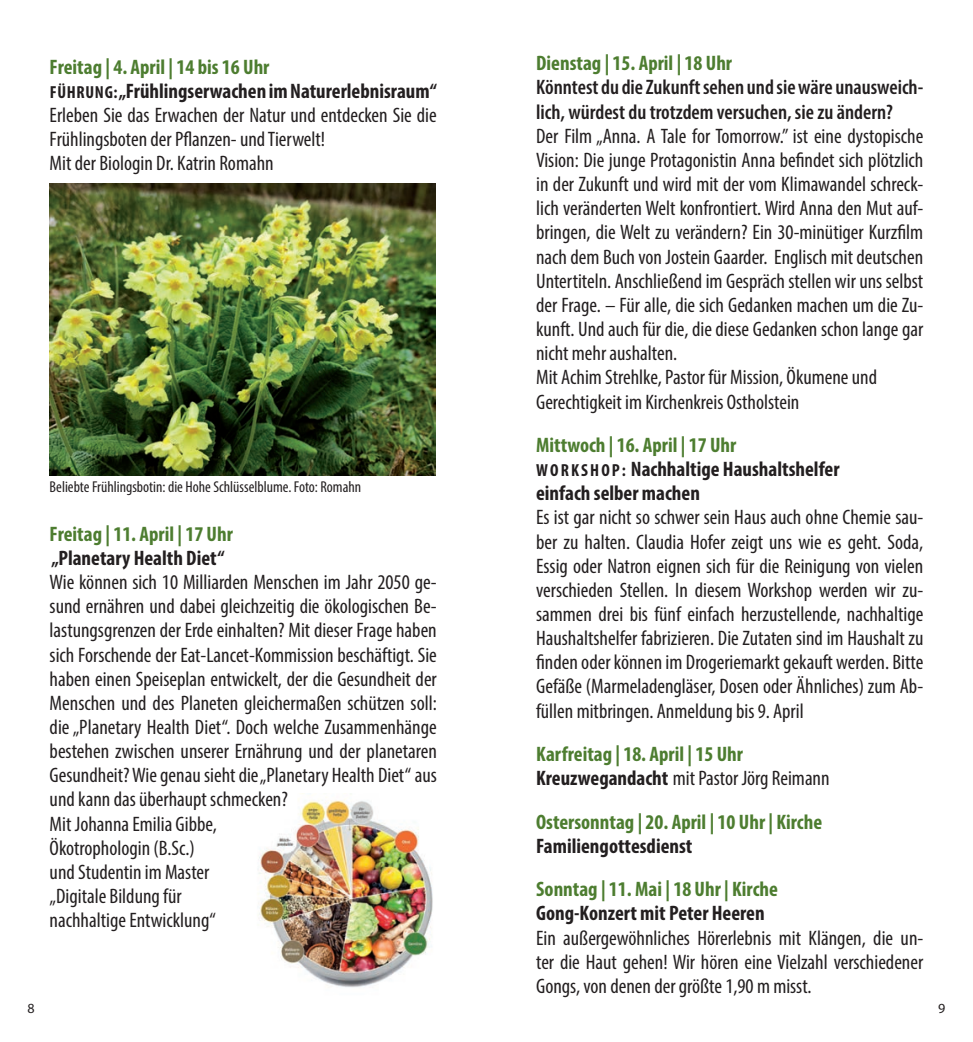
<style>
.page{position:relative;width:973px;height:1042px;background:#fff}
.page>*{position:absolute;margin:0;border:0;box-sizing:border-box;transform-origin:0 0}
.t1{font:condensed 21px/24.2px "Myriad Pro";color:#231f20}
.t2{font:700 condensed 21px/24.2px "Myriad Pro";color:#4d7d30}
.t3{font:700 condensed 21px/24.2px "Myriad Pro";color:#231f20}
.t4{font:600 condensed 21px/24.2px "Myriad Pro";color:#231f20}
.t5{font:condensed 15.75px "Myriad Pro";color:#231f20}
.t6{font:14px "Myriad Pro";color:#231f20}
.s1{font-weight:700;color:#4d7d30}
.s2{font-weight:700;font-size:17.5px}
.s3{font-weight:700}
.s4{color:#4d7d30}
.s5{font-size:17.5px}
.s6{color:#231f20}
.s7{font-weight:400;color:#231f20}
</style>
<div class="page">
<img style="left:50px;top:184px;width:385px;height:291px">
<img style="left:258px;top:793px;width:175px;height:195px">
<p class="t1" style="left:50px;top:54px;width:388px"><span class="s1">Freitag | 4. April | 14 bis 16 Uhr<br></span><span class="s2">FÜHRUNG:</span> <span class="s3">„Frühlingserwachen im Naturerlebnisraum“ </span>Erleben Sie das Erwachen der Natur und entdecken Sie die Frühlingsboten der Pflanzen- und Tierwelt!<br>Mit der Biologin Dr. Katrin Romahn</p>
<p class="t5" style="left:50px;top:478px;width:313px">Beliebte Frühlingsbotin: die Hohe Schlüsselblume. Foto: Romahn</p>
<p class="t2" style="left:50px;top:521px;width:185px">Freitag | 11. April | 17 Uhr</p>
<p class="t3" style="left:51px;top:545px;width:175px">„Planetary Health Diet“</p>
<p class="t1" style="left:50px;top:570px;width:388px">Wie können sich 10 Milliarden Menschen im Jahr 2050 ge&shy;sund ernähren und dabei gleichzeitig die ökologischen Be&shy;lastungsgrenzen der Erde einhalten? Mit dieser Frage haben sich Forschende der Eat-Lancet-Kommission beschäftigt. Sie haben einen Speiseplan entwickelt, der die Gesundheit der Menschen und des Planeten gleichermaßen schützen soll: die „Planetary Health Diet“. Doch welche Zusammenhänge bestehen zwischen unserer Ernährung und der planetaren Gesundheit? Wie genau sieht die „Planetary Health Diet“ aus und kann das überhaupt schmecken?<br>Mit Johanna Emilia Gibbe,<br>Ökotrophologin (B.Sc.)<br>und Studentin im Master<br>„Digitale Bildung für<br>nachhaltige Entwicklung“</p>
<p class="t2" style="left:536px;top:51px;width:197px">Dienstag | 15. April | 18 Uhr</p>
<p class="t4" style="left:536px;top:75px;width:388px">Könntest du die Zukunft sehen und sie wäre unausweich&shy;lich, würdest du trotzdem versuchen, sie zu ändern?</p>
<p class="t1" style="left:536px;top:124px;width:388px">Der Film „Anna. A Tale for Tomorrow.” ist eine dystopische Vision: Die junge Protagonistin Anna befindet sich plötzlich in der Zukunft und wird mit der vom Klimawandel schreck&shy;lich veränderten Welt konfrontiert. Wird Anna den Mut auf&shy;bringen, die Welt zu verändern? Ein 30-minütiger Kurzfilm nach dem Buch von Jostein Gaarder. Englisch mit deutschen Untertiteln. Anschließend im Gespräch stellen wir uns selbst der Frage. – Für alle, die sich Gedanken machen um die Zu&shy;kunft. Und auch für die, die diese Gedanken schon lange gar nicht mehr aushalten.<br>Mit Achim Strehlke, Pastor für Mission, Ökumene und Gerechtigkeit im Kirchenkreis Ostholstein</p>
<p class="t3" style="left:536px;top:432px;width:305px"><span class="s4">Mittwoch | 16. April | 17 Uhr<br></span><span class="s5">WORKSHOP:</span> Nachhaltige Haushaltshelfer einfach selber machen</p>
<p class="t1" style="left:536px;top:505px;width:388px;text-align:justify">Es ist gar nicht so schwer sein Haus auch ohne Chemie sau&shy;ber zu halten. Claudia Hofer zeigt uns wie es geht. Soda, Essig oder Natron eignen sich für die Reinigung von vielen verschieden Stellen. In diesem Workshop werden wir zu&shy;sammen drei bis fünf einfach herzustellende, nachhaltige Haushaltshelfer fabrizieren. Die Zutaten sind im Haushalt zu finden oder können im Drogeriemarkt gekauft werden. Bitte Gefäße (Marmeladengläser, Dosen oder Ähnliches) zum Ab&shy;füllen mitbringen. Anmeldung bis 9. April</p>
<p class="t2" style="left:536px;top:741px;width:295px">Karfreitag | 18. April | 15 Uhr<br><span class="s6">Kreuzwegandacht</span> <span class="s7">mit Pastor Jörg Reimann</span></p>
<p class="t2" style="left:536px;top:809px;width:287px">Ostersonntag | 20. April | 10 Uhr | Kirche</p>
<p class="t3" style="left:536px;top:833px;width:158px">Familiengottesdienst</p>
<p class="t2" style="left:536px;top:876px;width:243px">Sonntag | 11. Mai | 18 Uhr | Kirche</p>
<p class="t3" style="left:536px;top:901px;width:230px">Gong-Konzert mit Peter Heeren</p>
<p class="t1" style="left:536px;top:925px;width:388px;text-align:justify">Ein außergewöhnliches Hörerlebnis mit Klängen, die un&shy;ter die Haut gehen! Wir hören eine Vielzahl verschiedener Gongs, von denen der größte 1,90 m misst.</p>
<p class="t6" style="left:28px;top:999px;width:9px">8</p>
<p class="t6" style="left:938px;top:999px;width:9px">9</p>
</div>
